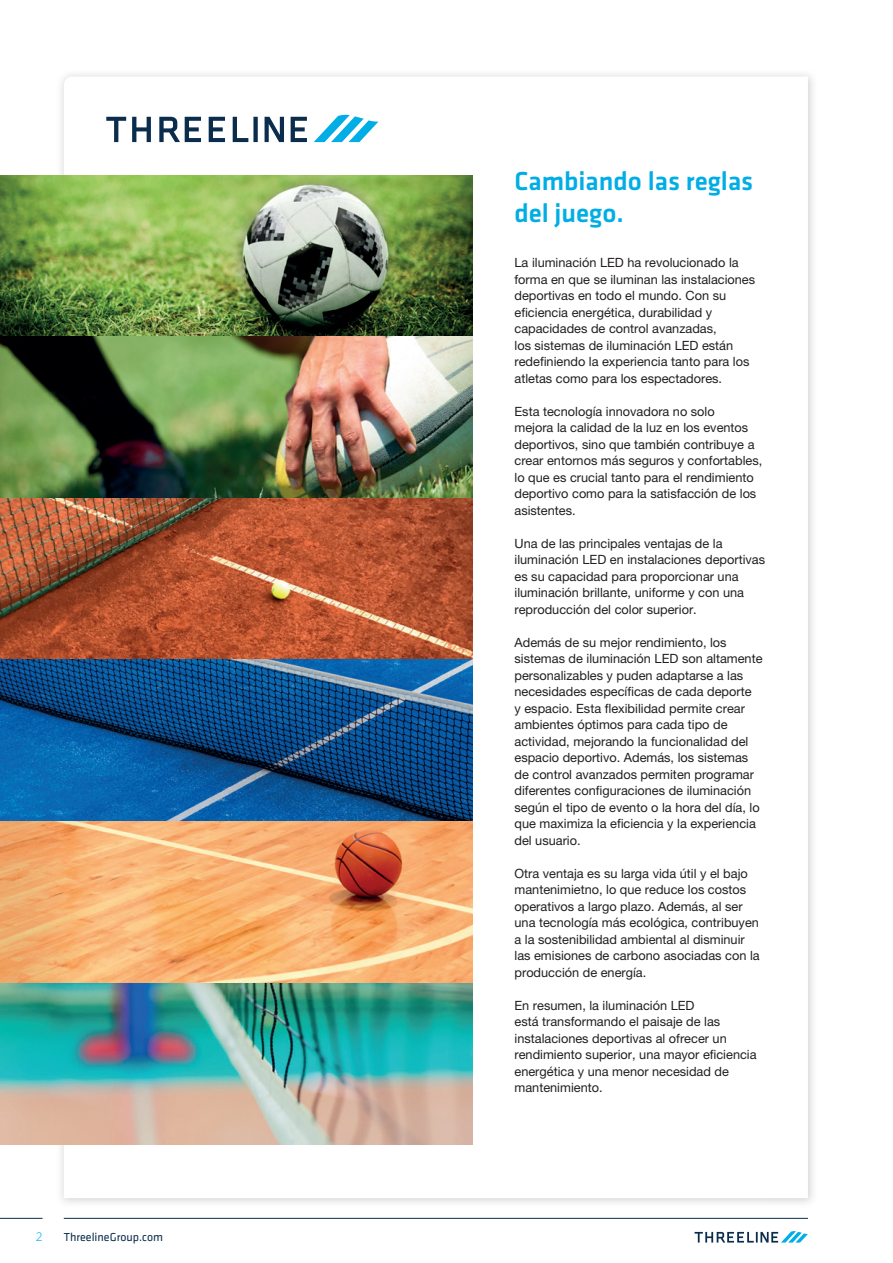
<style>
.page{position:relative;width:893px;height:1263px;background:#fff}
.page>*{position:absolute;margin:0;border:0;box-sizing:border-box;transform-origin:0 0}
.t1{font:500 27px/32.4px "Klavika";color:#00aee5}
.t2{font:12.75px/16.5px "Helvetica Neue LT Pro";color:#231f20}
.t3{font:12px "Klavika";color:#0a2d4e}
.t4{font:300 12px "Noto Sans";color:#00aeef}
</style>
<div class="page">
<svg style="left:695px;top:1231px;width:113px;height:11px"></svg>
<hr style="left:64px;top:1218px;width:744px;height:1px;background:#0a2d4e">
<hr style="left:0;top:1218px;width:43px;height:1px;background:#0a2d4e">
<svg style="left:106px;top:117px;width:201px;height:25px"></svg>
<svg style="left:314px;top:115px;width:64px;height:27px"></svg>
<img style="left:0;top:175px;width:472px;height:970px">
<p class="t4" style="left:36px;top:1230px;width:8px">2</p>
<p class="t3" style="left:64px;top:1231px;width:101px">ThreelineGroup.com</p>
<h1 class="t1" style="left:514px;top:165px;width:240px">Cambiando las reglas del juego.</h1>
<p class="t2" style="left:514px;top:254px;width:242px">La iluminación LED ha revolucionado la forma en que se iluminan las instalaciones deportivas en todo el mundo. Con su eficiencia energética, durabilidad y capacidades de control avanzadas,<br>los sistemas de iluminación LED están redefiniendo la experiencia tanto para los atletas como para los espectadores.</p>
<p class="t2" style="left:514px;top:403px;width:249px">Esta tecnología innovadora no solo<br>mejora la calidad de la luz en los eventos deportivos, sino que también contribuye a crear entornos más seguros y confortables, lo que es crucial tanto para el rendimiento deportivo como para la satisfacción de los asistentes.</p>
<p class="t2" style="left:514px;top:535px;width:252px">Una de las principales ventajas de la iluminación LED en instalaciones deportivas es su capacidad para proporcionar una iluminación brillante, uniforme y con una reproducción del color superior.</p>
<p class="t2" style="left:514px;top:634px;width:250px">Además de su mejor rendimiento, los sistemas de iluminación LED son altamente personalizables y puden adaptarse a las necesidades específicas de cada deporte<br>y espacio. Esta flexibilidad permite crear ambientes óptimos para cada tipo de actividad, mejorando la funcionalidad del espacio deportivo. Además, los sistemas de control avanzados permiten programar diferentes configuraciones de iluminación según el tipo de evento o la hora del día, lo que maximiza la eficiencia y la experiencia del usuario.</p>
<p class="t2" style="left:514px;top:865px;width:247px">Otra ventaja es su larga vida útil y el bajo mantenimietno, lo que reduce los costos operativos a largo plazo. Además, al ser una tecnología más ecológica, contribuyen a la sostenibilidad ambiental al disminuir las emisiones de carbono asociadas con la producción de energía.</p>
<p class="t2" style="left:514px;top:997px;width:244px">En resumen, la iluminación LED<br>está transformando el paisaje de las instalaciones deportivas al ofrecer un rendimiento superior, una mayor eficiencia energética y una menor necesidad de mantenimiento.</p>
</div>
